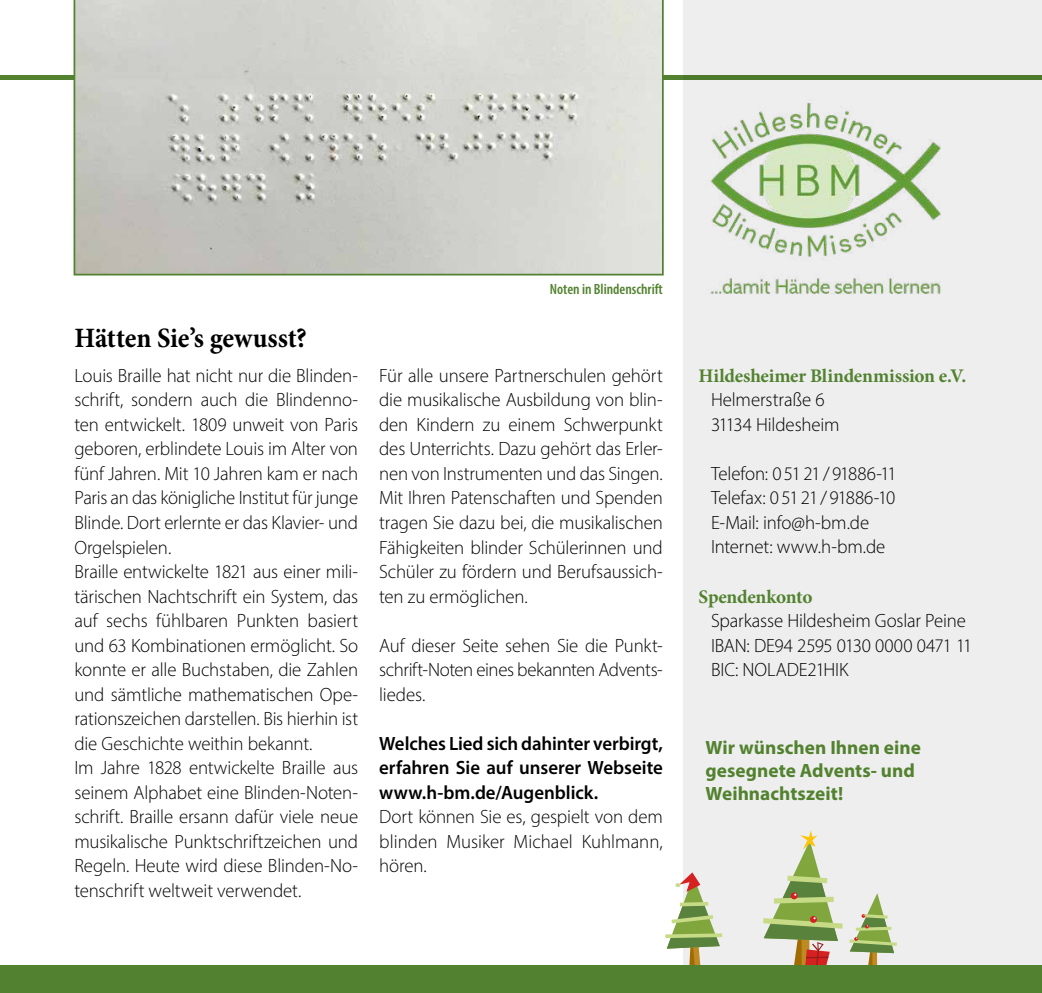
<style>
.page{position:relative;width:1042px;height:993px;background:#fff}
.page>*{position:absolute;margin:0;border:0;box-sizing:border-box;transform-origin:0 0}
.t1{font:700 28px "Minion Pro";letter-spacing:-.01em;color:#000;scale:.95 1}
.t2{font:300 19.25px/24.5px "Myriad Pro";letter-spacing:-.01em;color:#000}
.t3{font:600 19.25px/24.5px "Myriad Pro";color:#000;text-align:justify}
.t4{font:700 19.25px/23.1px "Myriad Pro";color:#52822f}
.t5{font:700 19.25px "Minion Pro";letter-spacing:-.015em;color:#52822f}
.t6{font:600 condensed 14.88px "Myriad Pro";color:#52822f}
</style>
<div class="page">
<div style="left:0;top:75px;width:1042px;height:5px;background:#52822f"></div>
<svg style="left:74px;top:0;width:590px;height:275px;background:#cccdc6"></svg>
<div style="left:683px;top:0;width:359px;height:992px;background:#eee"></div>
<img style="left:710px;top:103px;width:230px;height:192px">
<svg style="left:665px;top:872px;width:57px;height:92px"></svg>
<svg style="left:763px;top:830px;width:80px;height:134px"></svg>
<svg style="left:849px;top:893px;width:48px;height:71px"></svg>
<div style="left:0;top:964px;width:1042px;height:28px;background:#52822f"></div>
<p class="t6" style="left:550px;top:280px;width:115px">Noten in Blindenschrift</p>
<h1 class="t1" style="left:74px;top:318px;width:246px">Hätten Sie’s gewusst?</h1>
<p class="t2" style="left:74px;top:363px;width:285px">Louis Braille hat nicht nur die Blinden&shy;schrift, sondern auch die Blindenno&shy;ten entwickelt. 1809 unweit von Paris geboren, erblindete Louis im Alter von fünf Jahren. Mit 10 Jahren kam er nach Paris an das königliche Institut für junge Blinde. Dort erlernte er das Klavier- und Orgelspielen.<br>Braille entwickelte 1821 aus einer mili&shy;tärischen Nachtschrift ein System, das auf sechs fühlbaren Punkten basiert und 63 Kombinationen ermöglicht. So konnte er alle Buchstaben, die Zahlen und sämtliche mathematischen Ope&shy;rationszeichen darstellen. Bis hierhin ist die Geschichte weithin bekannt.<br>Im Jahre 1828 entwickelte Braille aus seinem Alphabet eine Blinden-Noten&shy;schrift. Braille ersann dafür viele neue musikalische Punktschriftzeichen und Regeln. Heute wird diese Blinden-No&shy;tenschrift weltweit verwendet.</p>
<p class="t2" style="left:379px;top:363px;width:285px;text-align:justify">Für alle unsere Partnerschulen gehört die musikalische Ausbildung von blin&shy;den Kindern zu einem Schwerpunkt des Unterrichts. Dazu gehört das Erler&shy;nen von Instrumenten und das Singen.<br>Mit Ihren Patenschaften und Spenden tragen Sie dazu bei, die musikalischen Fähigkeiten blinder Schülerinnen und Schüler zu fördern und Berufsaussich&shy;ten zu ermöglichen.</p>
<p class="t2" style="left:379px;top:632px;width:285px;text-align:justify">Auf dieser Seite sehen Sie die Punkt&shy;schrift-Noten eines bekannten Advents&shy;liedes.</p>
<p class="t3" style="left:379px;top:730px;width:285px">Welches Lied sich dahinter verbirgt, erfahren Sie auf unserer Webseite www.h-bm.de/Augenblick.</p>
<p class="t2" style="left:379px;top:804px;width:285px;text-align:justify">Dort können Sie es, gespielt von dem blinden Musiker Michael Kuhlmann, hören.</p>
<p class="t5" style="left:698px;top:362px;width:269px">Hildesheimer Blindenmission e.V.</p>
<p class="t2" style="left:711px;top:387px;width:130px">Helmerstraße 6<br>31134 Hildesheim</p>
<p class="t2" style="left:711px;top:461px;width:187px">Telefon: 0 51 21 / 91886-11<br>Telefax: 0 51 21 / 91886-10<br>E-Mail: info@h-bm.de<br>Internet: www.h-bm.de</p>
<p class="t5" style="left:698px;top:582px;width:115px">Spendenkonto</p>
<p class="t2" style="left:711px;top:608px;width:263px">Sparkasse Hildesheim Goslar Peine<br>IBAN: DE94 2595 0130 0000 0471 11<br>BIC: NOLADE21HIK</p>
<p class="t4" style="left:705px;top:735px;width:217px">Wir wünschen Ihnen eine gesegnete Advents- und<br>Weihnachtszeit!</p>
</div>
